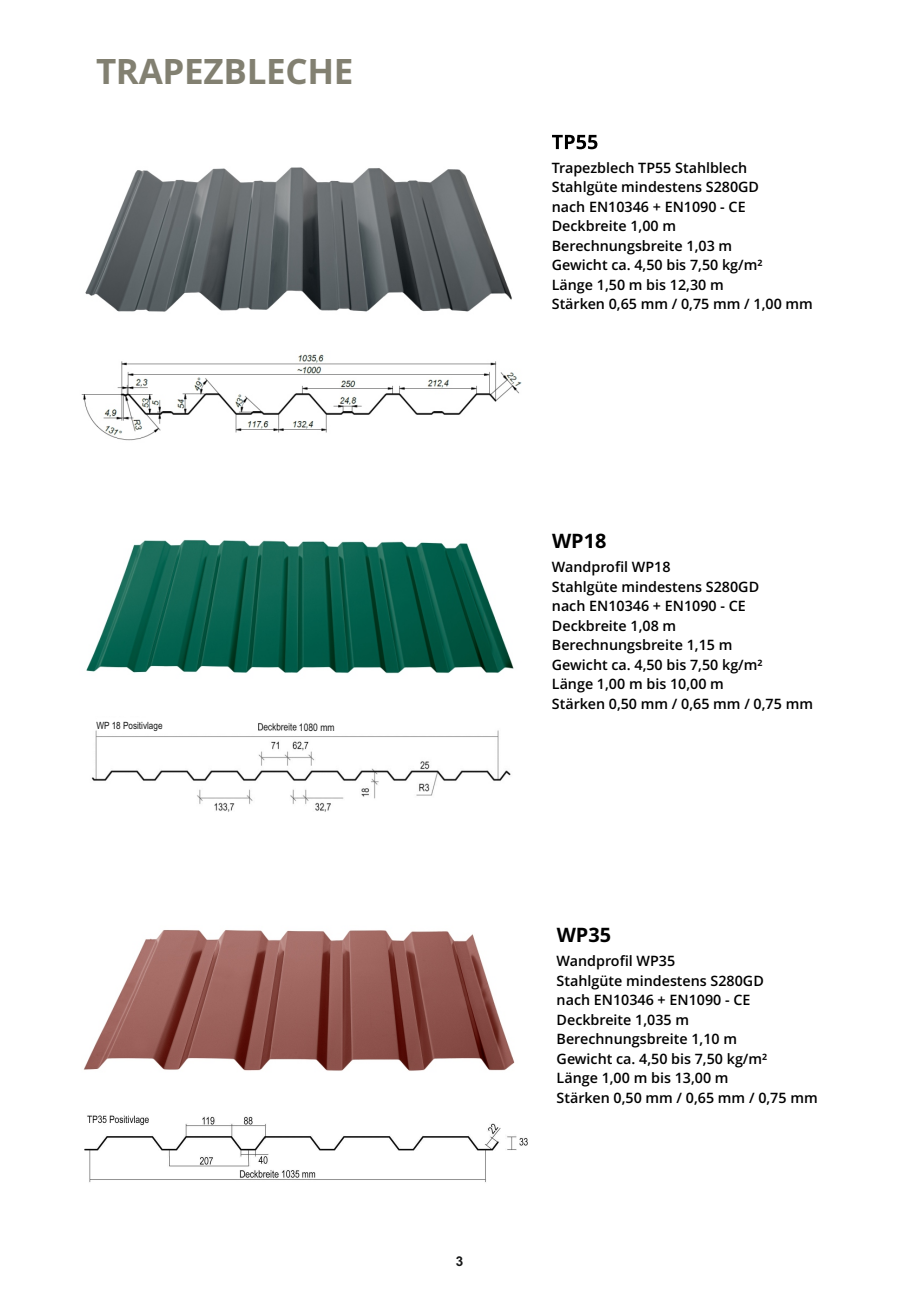
<style>
.page{position:relative;width:919px;height:1289px;background:#fff}
.page>*{position:absolute;margin:0;border:0;box-sizing:border-box;transform-origin:0 0}
.t1{font:700 34.95px "Open Sans";letter-spacing:-.01em;color:#828071}
.t2{font:700 19.95px "Open Sans";color:#000}
.t3{font:600 14.25px/19.5px "Open Sans";color:#000}
.t4{font:700 13.5px "Arial";color:#151616}
.t5{font:10.35px "Arial Narrow";color:#151616}
.t6{font:9.9px "Arial Narrow";color:#151616}
</style>
<div class="page">
<img style="left:85px;top:1115px;width:442px;height:68px">
<svg style="left:552px;top:135px;width:45px;height:14px"></svg>
<img style="left:85px;top:167px;width:427px;height:145px">
<img style="left:86px;top:539px;width:428px;height:135px">
<img style="left:83px;top:930px;width:432px;height:141px">
<img style="left:81px;top:354px;width:441px;height:87px">
<img style="left:91px;top:723px;width:420px;height:89px">
<div style="left:96px;top:717px;width:69px;height:12px;background:#fff"></div>
<div style="left:299px;top:722px;width:42px;height:9px;background:#fff"></div>
<h1 class="t1" style="left:96px;top:57px;width:259px">TRAPEZBLECHE</h1>
<p class="t6" style="left:96px;top:722px;width:68px">WP 18 Positivlage</p>
<p class="t5" style="left:299px;top:723px;width:37px">1080 mm</p>
<p class="t4" style="left:456px;top:1256px;width:9px">3</p>
<p class="t3" style="left:551px;top:159px;width:262px">Trapezblech TP55 Stahlblech<br>Stahlgüte mindestens S280GD<br>nach EN10346 + EN1090 - CE<br>Deckbreite 1,00 m<br>Berechnungsbreite 1,03 m<br>Gewicht ca. 4,50 bis 7,50 kg/m²<br>Länge 1,50 m bis 12,30 m<br>Stärken 0,65 mm / 0,75 mm / 1,00 mm</p>
<h2 class="t2" style="left:552px;top:533px;width:56px">WP18</h2>
<p class="t3" style="left:552px;top:558px;width:262px">Wandprofil WP18<br>Stahlgüte mindestens S280GD<br>nach EN10346 + EN1090 - CE<br>Deckbreite 1,08 m<br>Berechnungsbreite 1,15 m<br>Gewicht ca. 4,50 bis 7,50 kg/m²<br>Länge 1,00 m bis 10,00 m<br>Stärken 0,50 mm / 0,65 mm / 0,75 mm</p>
<h2 class="t2" style="left:556px;top:926px;width:56px">WP35</h2>
<p class="t3" style="left:556px;top:952px;width:262px">Wandprofil WP35<br>Stahlgüte mindestens S280GD<br>nach EN10346 + EN1090 - CE<br>Deckbreite 1,035 m<br>Berechnungsbreite 1,10 m<br>Gewicht ca. 4,50 bis 7,50 kg/m²<br>Länge 1,00 m bis 13,00 m<br>Stärken 0,50 mm / 0,65 mm / 0,75 mm</p>
</div>
